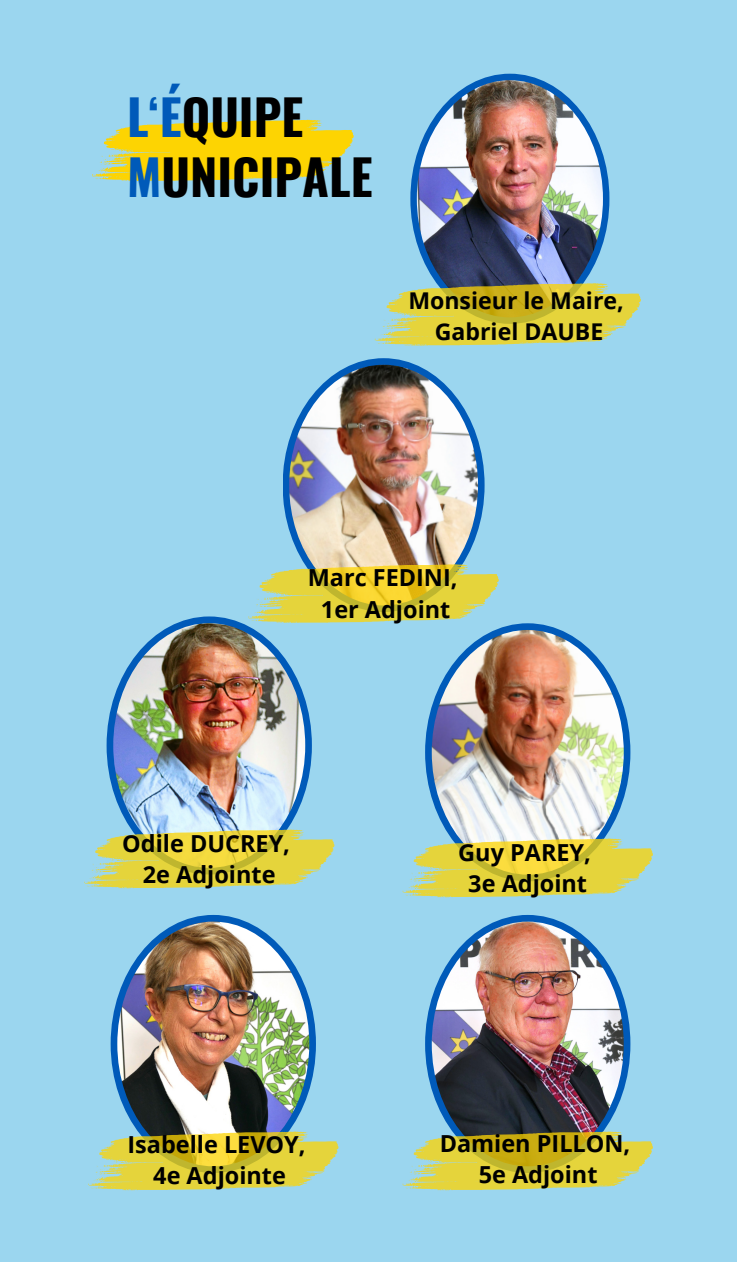
<style>
.page{position:relative;width:737px;height:1262px;background:#9bd6ef}
.page>*{position:absolute;margin:0;border:0;box-sizing:border-box;transform-origin:0 0}
.t1{font:700 48.75px "Oswald";color:#000}
.t2{font:700 23.5px "Open Sans";color:#000}
.t3{font:700 23px "Open Sans";color:#000}
.s1{color:#005ab9}
</style>
<div class="page">
<svg style="left:92px;top:120px;width:262px;height:61px"></svg>
<img style="left:410px;top:74px;width:199px;height:209px">
<svg style="left:375px;top:283px;width:266px;height:63px"></svg>
<img style="left:283px;top:358px;width:202px;height:206px">
<svg style="left:254px;top:564px;width:245px;height:59px"></svg>
<img style="left:107px;top:616px;width:205px;height:213px">
<svg style="left:84px;top:829px;width:250px;height:59px"></svg>
<img style="left:425px;top:623px;width:205px;height:215px">
<svg style="left:402px;top:838px;width:251px;height:59px"></svg>
<img style="left:425px;top:915px;width:205px;height:216px">
<svg style="left:402px;top:1131px;width:251px;height:59px"></svg>
<img style="left:111px;top:915px;width:205px;height:216px">
<svg style="left:88px;top:1131px;width:251px;height:59px"></svg>
<p class="t1" style="left:127px;top:79px;width:178px"><span class="s1">L‘É</span>QUIPE</p>
<p class="t1" style="left:127px;top:139px;width:247px"><span class="s1">M</span>UNICIPALE</p>
<p class="t3" style="left:408px;top:284px;width:217px">Monsieur le Maire,</p>
<p class="t3" style="left:435px;top:316px;width:170px">Gabriel DAUBE</p>
<p class="t2" style="left:308px;top:560px;width:151px">Marc FEDINI,</p>
<p class="t2" style="left:321px;top:592px;width:131px">1er Adjoint</p>
<p class="t2" style="left:122px;top:827px;width:169px">Odile DUCREY,</p>
<p class="t2" style="left:143px;top:858px;width:134px">2e Adjointe</p>
<p class="t2" style="left:458px;top:836px;width:134px">Guy PAREY,</p>
<p class="t2" style="left:468px;top:867px;width:120px">3e Adjoint</p>
<p class="t2" style="left:127px;top:1128px;width:180px">Isabelle LEVOY,</p>
<p class="t2" style="left:153px;top:1159px;width:134px">4e Adjointe</p>
<p class="t2" style="left:440px;top:1127px;width:192px">Damien PILLON,</p>
<p class="t2" style="left:479px;top:1158px;width:120px">5e Adjoint</p>
</div>
